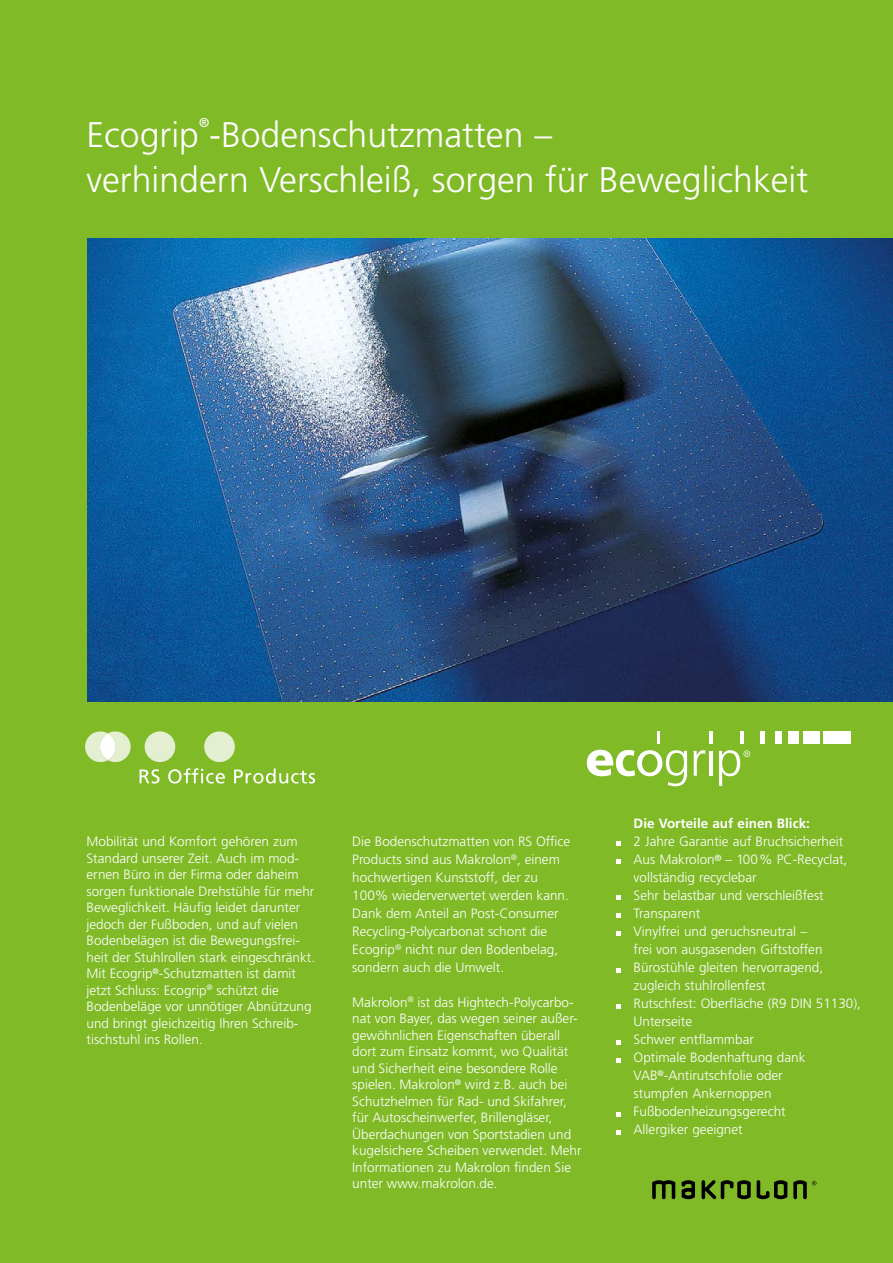
<style>
.page{position:relative;width:893px;height:1263px;background:#80ba27}
.page>*{position:absolute;margin:0;border:0;box-sizing:border-box;transform-origin:0 0}
.t1{font:300 35.55px "Frutiger";color:#fff}
.t2{font:300 13.5px/16.5px "Frutiger";color:#fff}
.t3{font:700 13.5px "Frutiger";color:#fff}
.t4{font:12.75px "Frutiger";color:#fff}
</style>
<div class="page">
<img style="left:87px;top:238px;width:806px;height:464px">
<svg style="left:140px;top:769px;width:20px;height:14px"></svg>
<svg style="left:168px;top:768px;width:57px;height:15px"></svg>
<svg style="left:234px;top:768px;width:81px;height:15px"></svg>
<svg style="left:85px;top:731px;width:46px;height:31px"></svg>
<div style="left:145px;top:731px;width:30px;height:31px;background:#e4eed0;border-radius:50%"></div>
<div style="left:204px;top:731px;width:31px;height:31px;background:#e4eed0;border-radius:50%"></div>
<svg style="left:100px;top:733px;width:16px;height:27px"></svg>
<svg style="left:587px;top:750px;width:100px;height:36px"></svg>
<svg style="left:693px;top:750px;width:12px;height:26px"></svg>
<hr style="left:709px;top:751px;width:3px;height:25px;background:#fff">
<svg style="left:657px;top:731px;width:3px;height:13px"></svg>
<svg style="left:709px;top:731px;width:3px;height:13px"></svg>
<hr style="left:740px;top:731px;width:4px;height:13px;background:#fff">
<div style="left:760px;top:731px;width:5px;height:13px;background:#fff"></div>
<div style="left:775px;top:731px;width:6px;height:13px;background:#fff"></div>
<div style="left:788px;top:731px;width:10px;height:13px;background:#fff"></div>
<div style="left:803px;top:731px;width:16px;height:13px;background:#fff"></div>
<div style="left:823px;top:731px;width:27px;height:13px;background:#fff"></div>
<svg style="left:719px;top:750px;width:31px;height:36px"></svg>
<svg style="left:617px;top:842px;width:4px;height:4px"></svg>
<svg style="left:617px;top:860px;width:4px;height:4px"></svg>
<svg style="left:617px;top:896px;width:4px;height:4px"></svg>
<svg style="left:617px;top:914px;width:4px;height:4px"></svg>
<svg style="left:617px;top:932px;width:4px;height:4px"></svg>
<svg style="left:617px;top:968px;width:4px;height:4px"></svg>
<svg style="left:617px;top:1004px;width:4px;height:4px"></svg>
<svg style="left:617px;top:1040px;width:4px;height:4px"></svg>
<svg style="left:617px;top:1058px;width:4px;height:4px"></svg>
<svg style="left:617px;top:1112px;width:4px;height:4px"></svg>
<svg style="left:617px;top:1130px;width:4px;height:4px"></svg>
<svg style="left:757px;top:1180px;width:30px;height:19px"></svg>
<svg style="left:682px;top:1180px;width:13px;height:19px"></svg>
<svg style="left:701px;top:1180px;width:50px;height:19px"></svg>
<svg style="left:652px;top:1180px;width:23px;height:19px"></svg>
<svg style="left:793px;top:1180px;width:23px;height:19px"></svg>
<p class="t4" style="left:199px;top:115px;width:12px">®</p>
<h1 class="t1" style="left:86px;top:159px;width:723px">verhindern Verschleiß, sorgen für Beweglichkeit</h1>
<h1 class="t1" style="left:86px;top:114px;width:467px">Ecogrip -Bodenschutzmatten –</h1>
<p class="t2" style="left:87px;top:833px;width:230px">Mobilität und Komfort gehören zum Standard unserer Zeit. Auch im mod&shy;ernen Büro in der Firma oder daheim sorgen funktionale Drehstühle für mehr Beweglichkeit. Häufig leidet darunter jedoch der Fußboden, und auf vielen Bodenbelägen ist die Bewegungsfrei&shy;heit der Stuhlrollen stark eingeschränkt.<br>Mit Ecogrip<sup>®</sup>-Schutzmatten ist damit jetzt Schluss: Ecogrip<sup>®</sup> schützt die Bodenbeläge vor unnötiger Abnützung und bringt gleichzeitig Ihren Schreib&shy;tischstuhl ins Rollen.</p>
<p class="t2" style="left:352px;top:833px;width:220px;line-height:18px">Die Bodenschutzmatten von RS Office Products sind aus Makrolon<sup>®</sup>, einem hochwertigen Kunststoff, der zu 100% wiederverwertet werden kann.<br>Dank dem Anteil an Post-Consumer Recycling-Polycarbonat schont die Ecogrip<sup>®</sup> nicht nur den Bodenbelag, sondern auch die Umwelt.</p>
<p class="t2" style="left:352px;top:994px;width:231px">Makrolon<sup>®</sup> ist das Hightech-Polycarbo&shy;nat von Bayer, das wegen seiner außer&shy;gewöhnlichen Eigenschaften überall dort zum Einsatz kommt, wo Qualität und Sicherheit eine besondere Rolle spielen. Makrolon<sup>®</sup> wird z.B. auch bei Schutzhelmen für Rad- und Skifahrer, für Autoscheinwerfer, Brillengläser, Überdachungen von Sportstadien und kugelsichere Scheiben verwendet. Mehr Informationen zu Makrolon finden Sie unter www.makrolon.de.</p>
<p class="t3" style="left:634px;top:815px;width:178px">Die Vorteile auf einen Blick:</p>
<p class="t2" style="left:634px;top:833px;width:229px;line-height:18px">2 Jahre Garantie auf Bruchsicherheit<br>Aus Makrolon<sup>®</sup> – 100% PC-Recyclat, vollständig recyclebar<br>Sehr belastbar und verschleißfest<br>Transparent<br>Vinylfrei und geruchsneutral –<br>frei von ausgasenden Giftstoffen<br>Bürostühle gleiten hervorragend, zugleich stuhlrollenfest<br>Rutschfest: Oberfläche (R9 DIN 51130),<br>Unterseite<br>Schwer entflammbar<br>Optimale Bodenhaftung dank<br>VAB<sup>®</sup>-Antirutschfolie oder<br>stumpfen Ankernoppen<br>Fußbodenheizungsgerecht<br>Allergiker geeignet</p>
</div>
